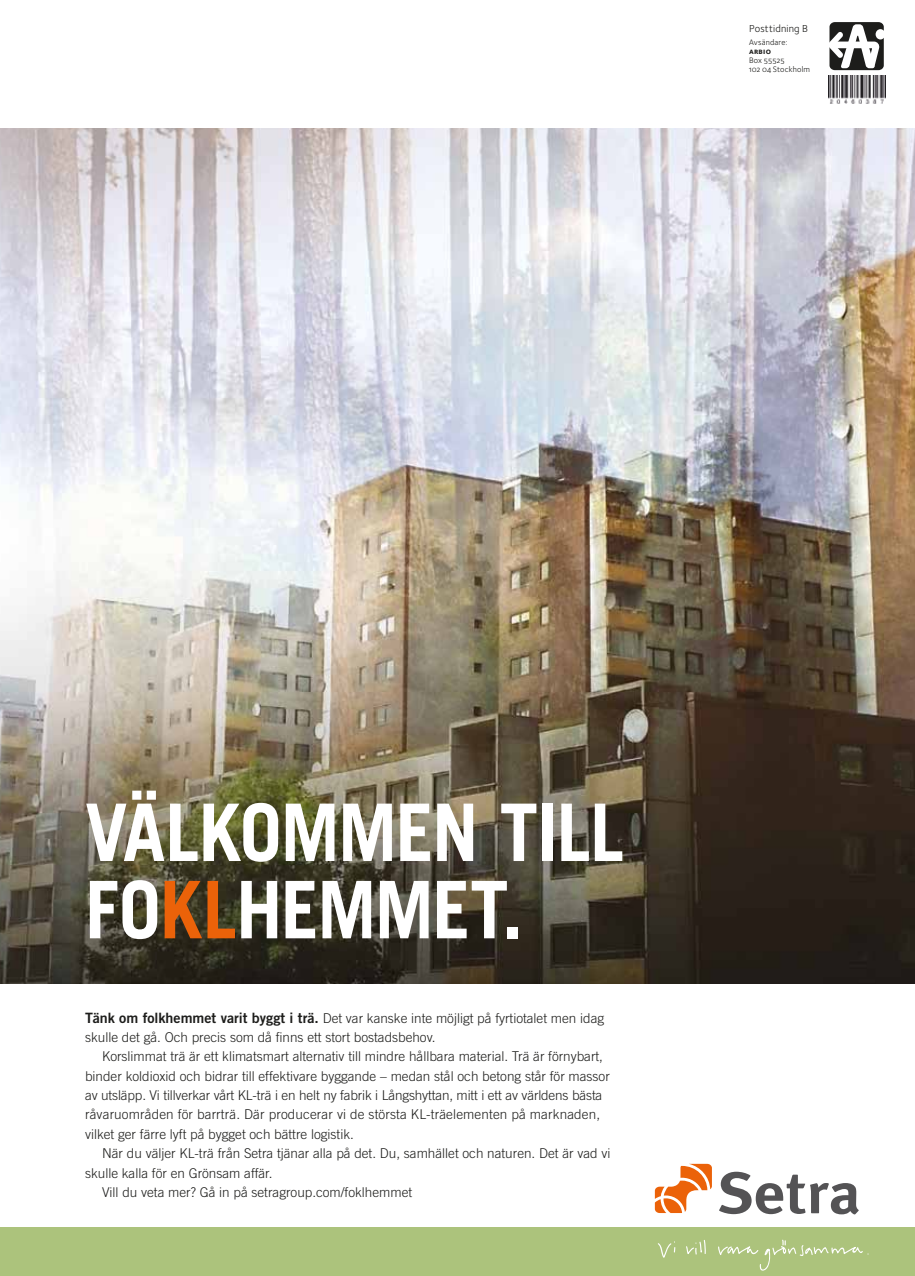
<style>
.page{position:relative;width:915px;height:1276px;background:#fff}
.page>*{position:absolute;margin:0;border:0;box-sizing:border-box;transform-origin:0 0}
.t1{font:700 79.5px/77.2px "Trade Gothic";letter-spacing:-.02em;color:#fff;scale:.96 1}
.t2{font:300 13.5px/19.4px "Trade Gothic LT Std";color:#1d1d1b}
.t3{font:10.5px "Foundry Sterling";letter-spacing:.015em;color:#1d1d1b}
.t4{font:8.25px/9px "Foundry Sterling";letter-spacing:.02em;color:#1d1d1b}
.t5{font:700 8.25px "Foundry Sterling";letter-spacing:.03em;color:#1d1d1b}
.s1{color:#eb6209}
.s2{font-family:"Trade Gothic LT Std Bd 2";font-weight:400;font-size:14.25px}
</style>
<div class="page">
<svg style="left:654px;top:1163px;width:57px;height:50px"></svg>
<svg style="left:719px;top:1171px;width:139px;height:43px"></svg>
<div style="left:0;top:1227px;width:914px;height:49px;background:#acc37c"></div>
<svg style="left:657px;top:1241px;width:18px;height:17px"></svg>
<svg style="left:686px;top:1240px;width:19px;height:15px"></svg>
<svg style="left:718px;top:1239px;width:150px;height:31px"></svg>
<img style="left:0;top:128px;width:914px;height:855px">
<div style="left:829px;top:22px;width:54px;height:48px;background:#1d1d1b;border-radius:5px"></div>
<div style="left:875px;top:29px;width:9px;height:10px;background:#fff;border-radius:50%"></div>
<svg style="left:829px;top:24px;width:52px;height:46px"></svg>
<img style="left:828px;top:76px;width:56px;height:28px">
<p class="t3" style="left:748px;top:23px;width:60px">Posttidning B</p>
<p class="t4" style="left:748px;top:38px;width:40px">Avsändare:</p>
<p class="t5" style="left:748px;top:47px;width:23px">ARBIO</p>
<p class="t4" style="left:748px;top:56px;width:63px">Box 55525<br>102 04 Stockholm</p>
<h1 class="t1" style="left:85px;top:793px;width:562px">VÄLKOMMEN TILL<br>FO<span class="s1">KL</span>HEMMET.</h1>
<p class="t2" style="left:85px;top:1008px;width:520px"><span class="s2">Tänk om folkhemmet varit byggt i trä.</span> Det var kanske inte möjligt på fyrtiotalet men idag skulle det gå. Och precis som då finns ett stort bostadsbehov.</p>
<p class="t2" style="left:85px;top:1046px;width:526px;text-indent:17px">Korslimmat trä är ett klimatsmart alternativ till mindre hållbara material. Trä är förnybart, binder koldioxid och bidrar till effektivare byggande – medan stål och betong står för massor av utsläpp. Vi tillverkar vårt KL-trä i en helt ny fabrik i Långshyttan, mitt i ett av världens bästa råvaruområden för barrträ. Där producerar vi de största KL-träelementen på marknaden, vilket ger färre lyft på bygget och bättre logistik.</p>
<p class="t2" style="left:102px;top:1143px;width:509px">När du väljer KL-trä från Setra tjänar alla på det. Du, samhället och naturen. Det är vad vi</p>
<p class="t2" style="left:85px;top:1162px;width:189px">skulle kalla för en Grönsam affär.</p>
<p class="t2" style="left:102px;top:1182px;width:311px">Vill du veta mer? Gå in på setragroup.com/foklhemmet</p>
</div>
